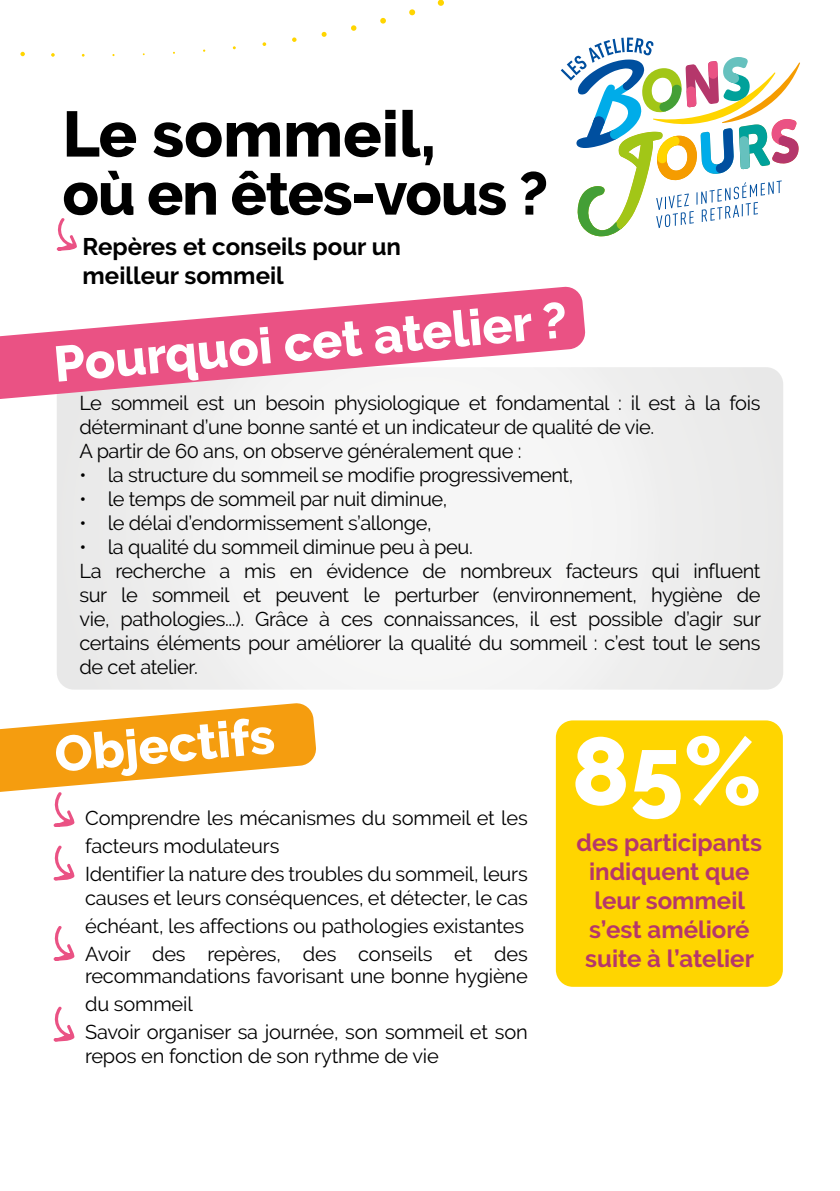
<style>
.page{position:relative;width:840px;height:1191px;background:#fff}
.page>*{position:absolute;margin:0;border:0;box-sizing:border-box;transform-origin:0 0}
.t1{font:800 96px "Raleway";color:#fff}
.t2{font:800 64px "Raleway";color:#000}
.t3{font:800 60px "Raleway";letter-spacing:-.02em;color:#000}
.t4{font:800 50px "Raleway";color:#fff}
.t5{font:700 24px/28.8px "Raleway";color:#b5376b;text-align:center}
.t6{font:700 24px/28.8px "Raleway";color:#000}
.t7{font:20px/24px "Raleway";letter-spacing:-.02em;color:#000}
</style>
<div class="page">
<svg style="left:20px;top:52px;width:5px;height:4px"></svg>
<svg style="left:51px;top:53px;width:4px;height:4px"></svg>
<svg style="left:262px;top:42px;width:4px;height:4px"></svg>
<svg style="left:292px;top:37px;width:4px;height:5px"></svg>
<svg style="left:321px;top:32px;width:5px;height:5px"></svg>
<svg style="left:351px;top:25px;width:5px;height:6px"></svg>
<svg style="left:380px;top:18px;width:6px;height:6px"></svg>
<svg style="left:409px;top:9px;width:6px;height:6px"></svg>
<svg style="left:437px;top:0;width:6px;height:6px"></svg>
<svg style="left:560px;top:38px;width:238px;height:198px"></svg>
<div style="left:57px;top:367px;width:725px;height:322px;background:#f3f3f3;border-radius:17px"></div>
<svg style="left:0;top:286px;width:585px;height:116px;fill:#ea5284"></svg>
<svg style="left:56px;top:218px;width:21px;height:33px"></svg>
<div style="left:555px;top:720px;width:227px;height:266px;background:#ffd500;border-radius:17px"></div>
<svg style="left:0;top:703px;width:316px;height:124px"></svg>
<svg style="left:53px;top:845px;width:21px;height:35px"></svg>
<svg style="left:53px;top:926px;width:21px;height:35px"></svg>
<svg style="left:53px;top:1006px;width:21px;height:35px"></svg>
<h2 class="t2" style="left:62px;top:98px;width:375px">Le sommeil,</h2>
<h3 class="t3" style="left:62px;top:159px;width:487px">où en êtes-vous ?</h3>
<p class="t6" style="left:83px;top:232px;width:320px">Repères et conseils pour un meilleur sommeil</p>
<h3 class="t4" style="left:51px;top:336px;width:516px;rotate:-5deg">Pourquoi cet atelier ?</h3>
<p class="t7" style="left:79px;top:391px;width:682px">Le sommeil est un besoin physiologique et fondamental : il est à la fois déterminant d’une bonne santé et un indicateur de qualité de vie.<br>A partir de 60 ans, on observe généralement que :</p>
<p class="t7" style="left:79px;top:463px;width:495px">• la structure du sommeil se modifie progressivement,</p>
<p class="t7" style="left:79px;top:487px;width:369px">• le temps de sommeil par nuit diminue,</p>
<p class="t7" style="left:79px;top:511px;width:353px">• le délai d’endormissement s’allonge,</p>
<p class="t7" style="left:79px;top:535px;width:682px">• la qualité du sommeil diminue peu à peu.<br>La recherche a mis en évidence de nombreux facteurs qui influent sur le sommeil et peuvent le perturber (environnement, hygiène de vie, pathologies...). Grâce à ces connaissances, il est possible d’agir sur certains éléments pour améliorer la qualité du sommeil : c’est tout le sens de cet atelier.</p>
<h3 class="t4" style="left:52px;top:726px;width:222px;rotate:-5deg">Objectifs</h3>
<p class="t7" style="left:85px;top:803px;width:444px;line-height:28px">Comprendre les mécanismes du sommeil et les facteurs modulateurs<br>Identifier la nature des troubles du sommeil, leurs</p>
<p class="t7" style="left:85px;top:883px;width:444px;line-height:28px">causes et leurs conséquences, et détecter, le cas échéant, les affections ou pathologies existantes<br>Avoir des repères, des conseils et des</p>
<p class="t7" style="left:85px;top:961px;width:444px;line-height:28px">recommandations favorisant une bonne hygiène du sommeil<br>Savoir organiser sa journée, son sommeil et son</p>
<p class="t7" style="left:85px;top:1043px;width:355px">repos en fonction de son rythme de vie</p>
<h1 class="t1" style="left:571px;top:716px;width:192px">85%</h1>
<p class="t5" style="left:576px;top:828px;width:187px">des participants indiquent que leur sommeil s’est amélioré suite à l’atelier</p>
</div>
